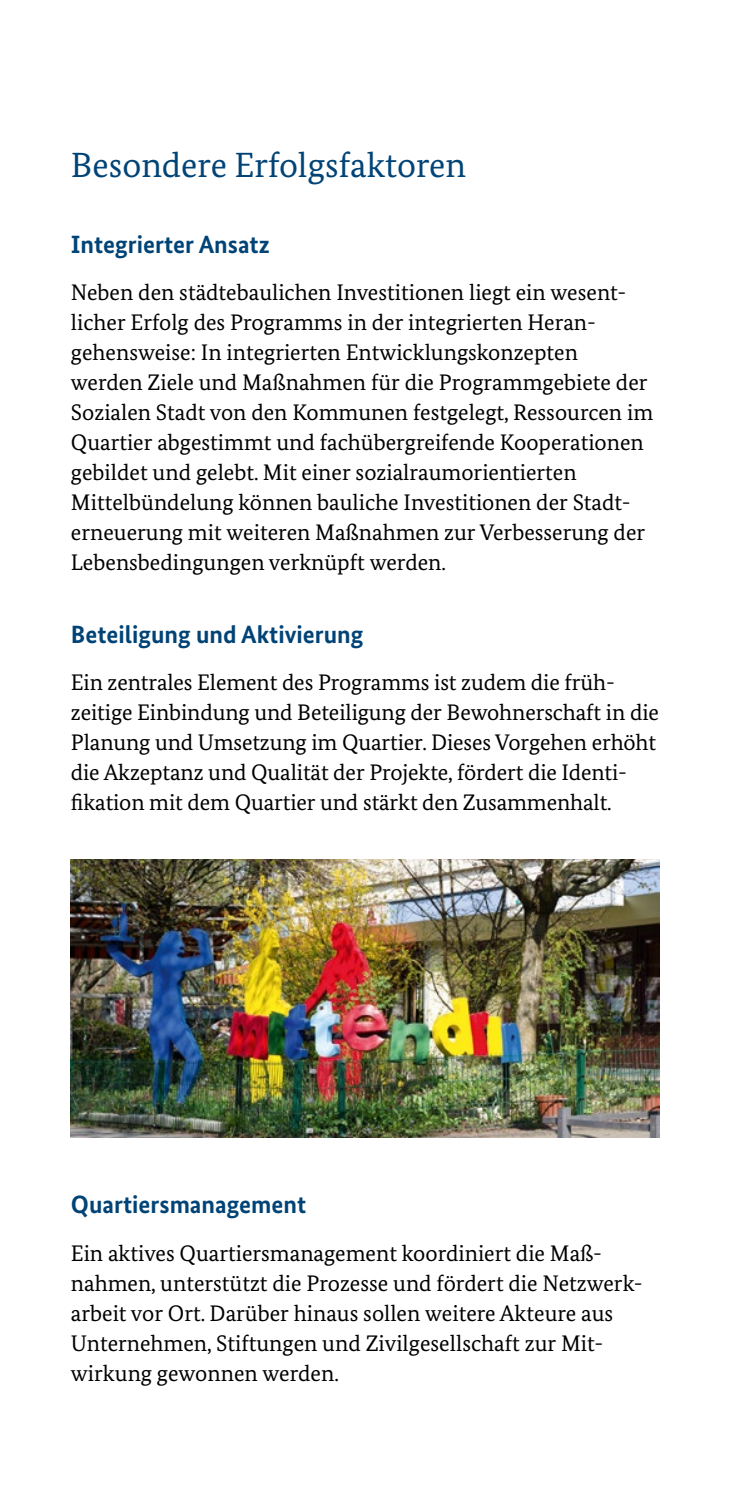
<style>
.page{position:relative;width:745px;height:1489px;background:#fff}
.page>*{position:absolute;margin:0;border:0;box-sizing:border-box;transform-origin:0 0}
.t1{font:35px "Bundes Serif";color:#004376}
.t2{font:700 25px "Bundes Sans";color:#004376}
.Copytext{font:22.5px/30px "Bundes Serif";color:#000}
</style>
<div class="page">
<img style="left:71px;top:859px;width:588px;height:277px">
<h1 class="t1" style="left:71px;top:144px;width:396px">Besondere Erfolgsfaktoren</h1>
<h2 class="t2" style="left:71px;top:229px;width:200px">Integrierter Ansatz</h2>
<p class="Copytext" style="left:71px;top:277px;width:583px">Neben den städtebaulichen Investitionen liegt ein wesent&shy;licher Erfolg des Programms in der integrierten Heran&shy;gehensweise: In integrierten Entwicklungskonzepten werden Ziele und Maßnahmen für die Programmgebiete der Sozialen Stadt von den Kommunen festgelegt, Ressourcen im Quartier abgestimmt und fachübergreifende Kooperationen gebildet und gelebt. Mit einer sozialraumorientierten Mittelbündelung können bauliche Investitionen der Stadt&shy;erneuerung mit weiteren Maßnahmen zur Verbesserung der Lebensbedingungen verknüpft werden.</p>
<h2 class="t2" style="left:71px;top:619px;width:294px">Beteiligung und Aktivierung</h2>
<p class="Copytext" style="left:71px;top:667px;width:589px">Ein zentrales Element des Programms ist zudem die früh&shy;zeitige Einbindung und Beteiligung der Bewohnerschaft in die Planung und Umsetzung im Quartier. Dieses Vorgehen erhöht die Akzeptanz und Qualität der Projekte, fördert die Identi&shy;fikation mit dem Quartier und stärkt den Zusammenhalt.</p>
<h2 class="t2" style="left:71px;top:1189px;width:237px">Quartiersmanagement</h2>
<p class="Copytext" style="left:71px;top:1237px;width:573px">Ein aktives Quartiersmanagement koordiniert die Maß&shy;nahmen, unterstützt die Prozesse und fördert die Netzwerk&shy;arbeit vor Ort. Darüber hinaus sollen weitere Akteure aus Unternehmen, Stiftungen und Zivilgesellschaft zur Mit&shy;wirkung gewonnen werden.</p>
</div>
